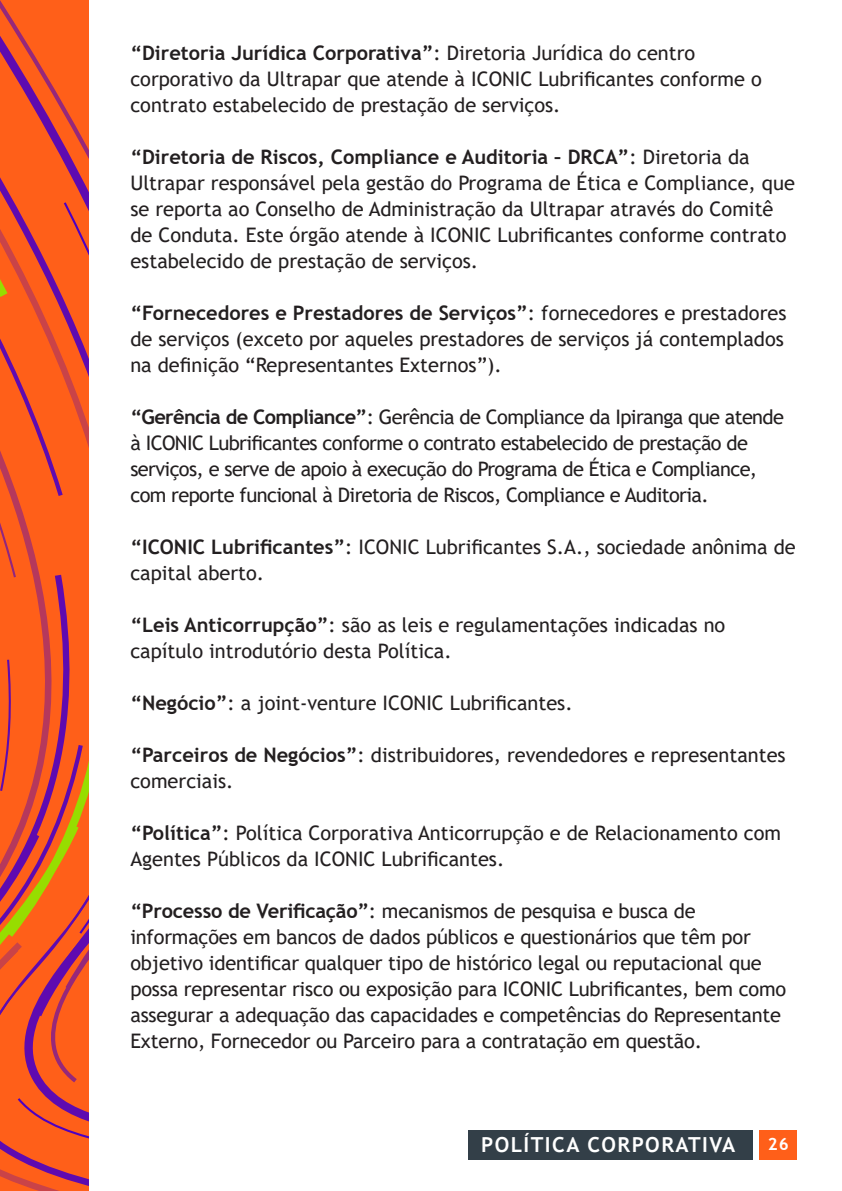
<style>
.page{position:relative;width:842px;height:1191px;background:#fff}
.page>*{position:absolute;margin:0;border:0;box-sizing:border-box;transform-origin:0 0}
.t1{font:700 20.8px "Trebuchet MS";letter-spacing:.07em;color:#fff}
.t2{font:20px/26px "Trebuchet MS";color:#231f20}
.t3{font:20px/26px "Trebuchet MS";letter-spacing:-.03em;color:#231f20}
.t4{font:700 17px "Trebuchet MS";color:#fff}
.s1{font-weight:700}
</style>
<div class="page">
<svg style="left:0;top:0;width:88px;height:1191px;background:#e9562a"></svg>
<div style="left:469px;top:1130px;width:284px;height:29px;background:#333f48"></div>
<div style="left:759px;top:1130px;width:38px;height:29px;background:#ff5f19"></div>
<p class="t2" style="left:130px;top:40px;width:633px"><span class="s1">“Diretoria Jurídica Corporativa”</span>: Diretoria Jurídica do centro corporativo da Ultrapar que atende à ICONIC Lubrificantes conforme o contrato estabelecido de prestação de serviços.</p>
<p class="t2" style="left:130px;top:144px;width:666px"><span class="s1">“Diretoria de Riscos, Compliance e Auditoria – DRCA”</span>: Diretoria da Ultrapar responsável pela gestão do Programa de Ética e Compliance, que se reporta ao Conselho de Administração da Ultrapar através do Comitê de Conduta. Este órgão atende à ICONIC Lubrificantes conforme contrato estabelecido de prestação de serviços.</p>
<p class="t2" style="left:130px;top:300px;width:657px"><span class="s1">“Fornecedores e Prestadores de Serviços”</span>: fornecedores e prestadores de serviços (exceto por aqueles prestadores de serviços já contemplados na definição “Representantes Externos”).</p>
<p class="t3" style="left:130px;top:404px;width:655px"><span class="s1">“Gerência de Compliance”</span>: Gerência de Compliance da Ipiranga que atende à ICONIC Lubrificantes conforme o contrato estabelecido de prestação de serviços, e serve de apoio à execução do Programa de Ética e Compliance, com reporte funcional à Diretoria de Riscos, Compliance e Auditoria.</p>
<p class="t2" style="left:130px;top:534px;width:667px"><span class="s1">“ICONIC Lubrificantes”</span>: ICONIC Lubrificantes S.A., sociedade anônima de capital aberto.</p>
<p class="t2" style="left:130px;top:612px;width:596px"><span class="s1">“Leis Anticorrupção”</span>: são as leis e regulamentações indicadas no capítulo introdutório desta Política.</p>
<p class="t2" style="left:130px;top:690px;width:444px"><span class="s1">“Negócio”</span>: a joint-venture ICONIC Lubrificantes.</p>
<p class="t2" style="left:130px;top:742px;width:657px"><span class="s1">“Parceiros de Negócios”</span>: distribuidores, revendedores e representantes comerciais.</p>
<p class="t2" style="left:130px;top:820px;width:652px"><span class="s1">“Política”</span>: Política Corporativa Anticorrupção e de Relacionamento com<br>Agentes Públicos da ICONIC Lubrificantes.</p>
<p class="t2" style="left:130px;top:898px;width:657px"><span class="s1">“Processo de Verificação”</span>: mecanismos de pesquisa e busca de informações em bancos de dados públicos e questionários que têm por objetivo identificar qualquer tipo de histórico legal ou reputacional que possa representar risco ou exposição para ICONIC Lubrificantes, bem como assegurar a adequação das capacidades e competências do Representante Externo, Fornecedor ou Parceiro para a contratação em questão.</p>
<p class="t1" style="left:481px;top:1131px;width:256px">POLÍTICA CORPORATIVA</p>
<p class="t4" style="left:768px;top:1133px;width:23px">26</p>
</div>
